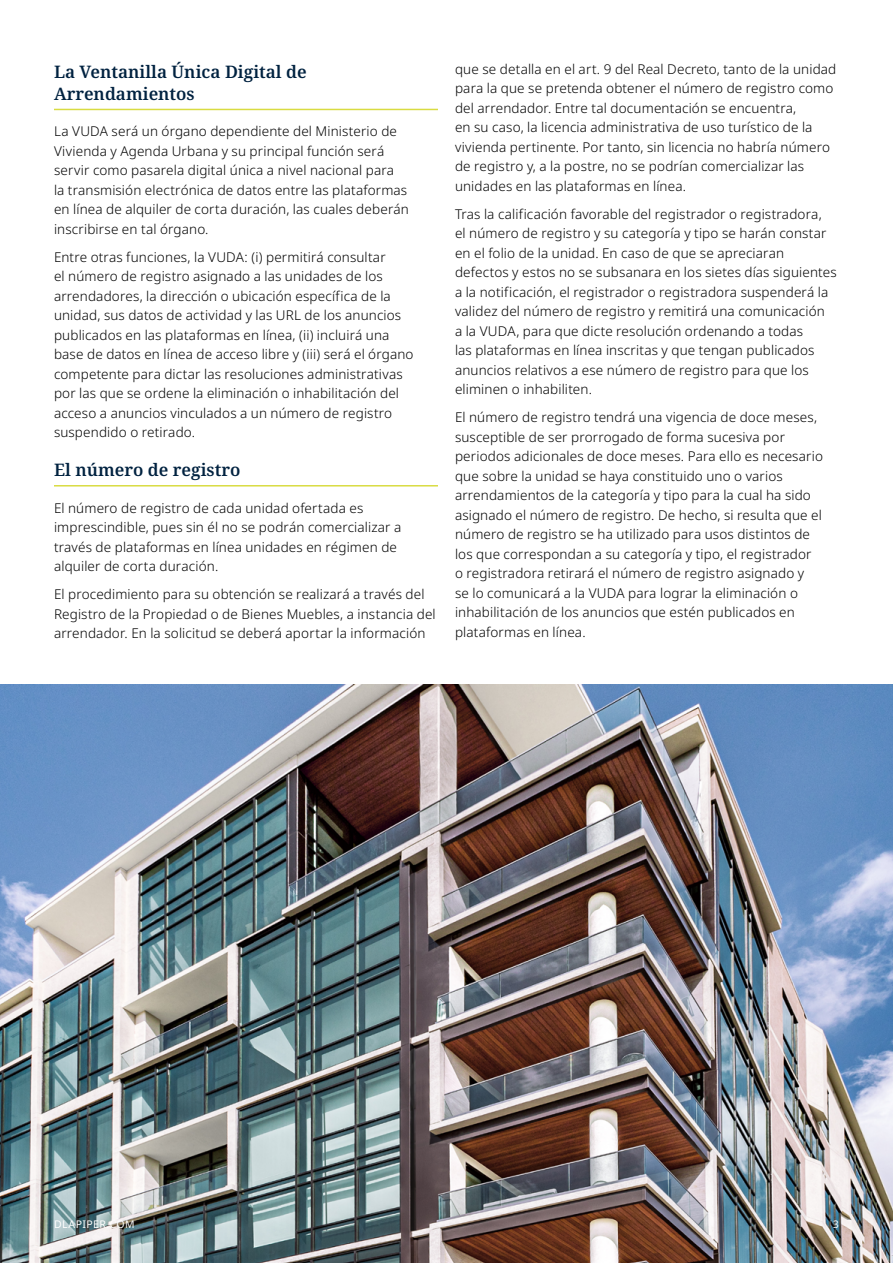
<style>
.page{position:relative;width:893px;height:1263px;background:#fff}
.page>*{position:absolute;margin:0;border:0;box-sizing:border-box;transform-origin:0 0}
.t1{font:600 17.25px/21.8px "Noto Serif";color:#002240}
.t2{font:300 13.5px/19.5px "Noto Sans";letter-spacing:.01em;color:#000}
.t3{font:10.5px "Noto Sans";letter-spacing:.04em;color:#fff}
</style>
<div class="page">
<img style="left:0;top:685px;width:893px;height:578px">
<hr style="left:54px;top:109px;width:384px;height:1px;background:#d9dc42">
<hr style="left:54px;top:485px;width:384px;height:1px;background:#d9dc42">
<p class="t1" style="left:54px;top:61px;width:254px">La Ventanilla Única Digital de<br>Arrendamientos</p>
<p class="t2" style="left:54px;top:122px;width:356px">La VUDA será un órgano dependiente del Ministerio de Vivienda y Agenda Urbana y su principal función será servir como pasarela digital única a nivel nacional para<br>la transmisión electrónica de datos entre las plataformas en línea de alquiler de corta duración, las cuales deberán inscribirse en tal órgano.</p>
<p class="t2" style="left:54px;top:247px;width:361px">Entre otras funciones, la VUDA: (i) permitirá consultar<br>el número de registro asignado a las unidades de los arrendadores, la dirección o ubicación específica de la unidad, sus datos de actividad y las URL de los anuncios publicados en las plataformas en línea, (ii) incluirá una base de datos en línea de acceso libre y (iii) será el órgano competente para dictar las resoluciones administrativas por las que se ordene la eliminación o inhabilitación del acceso a anuncios vinculados a un número de registro suspendido o retirado.</p>
<p class="t1" style="left:54px;top:459px;width:188px">El número de registro</p>
<p class="t2" style="left:54px;top:498px;width:349px">El número de registro de cada unidad ofertada es imprescindible, pues sin él no se podrán comercializar a través de plataformas en línea unidades en régimen de alquiler de corta duración.</p>
<p class="t2" style="left:54px;top:585px;width:383px">El procedimiento para su obtención se realizará a través del<br>Registro de la Propiedad o de Bienes Muebles, a instancia del arrendador. En la solicitud se deberá aportar la información</p>
<p class="t2" style="left:455px;top:60px;width:383px">que se detalla en el art. 9 del Real Decreto, tanto de la unidad para la que se pretenda obtener el número de registro como del arrendador. Entre tal documentación se encuentra,<br>en su caso, la licencia administrativa de uso turístico de la vivienda pertinente. Por tanto, sin licencia no habría número de registro y, a la postre, no se podrían comercializar las unidades en las plataformas en línea.</p>
<p class="t2" style="left:455px;top:205px;width:383px">Tras la calificación favorable del registrador o registradora,<br>el número de registro y su categoría y tipo se harán constar en el folio de la unidad. En caso de que se apreciaran defectos y estos no se subsanara en los sietes días siguientes a la notificación, el registrador o registradora suspenderá la validez del número de registro y remitirá una comunicación<br>a la VUDA, para que dicte resolución ordenando a todas<br>las plataformas en línea inscritas y que tengan publicados anuncios relativos a ese número de registro para que los eliminen o inhabiliten.</p>
<p class="t2" style="left:455px;top:408px;width:370px">El número de registro tendrá una vigencia de doce meses, susceptible de ser prorrogado de forma sucesiva por periodos adicionales de doce meses. Para ello es necesario que sobre la unidad se haya constituido uno o varios arrendamientos de la categoría y tipo para la cual ha sido asignado el número de registro. De hecho, si resulta que el número de registro se ha utilizado para usos distintos de los que correspondan a su categoría y tipo, el registrador<br>o registradora retirará el número de registro asignado y<br>se lo comunicará a la VUDA para lograr la eliminación o inhabilitación de los anuncios que estén publicados en plataformas en línea.</p>
<p class="t3" style="left:54px;top:1216px;width:82px">DLAPIPER.COM</p>
<p class="t3" style="left:833px;top:1216px;width:7px">3</p>
</div>
